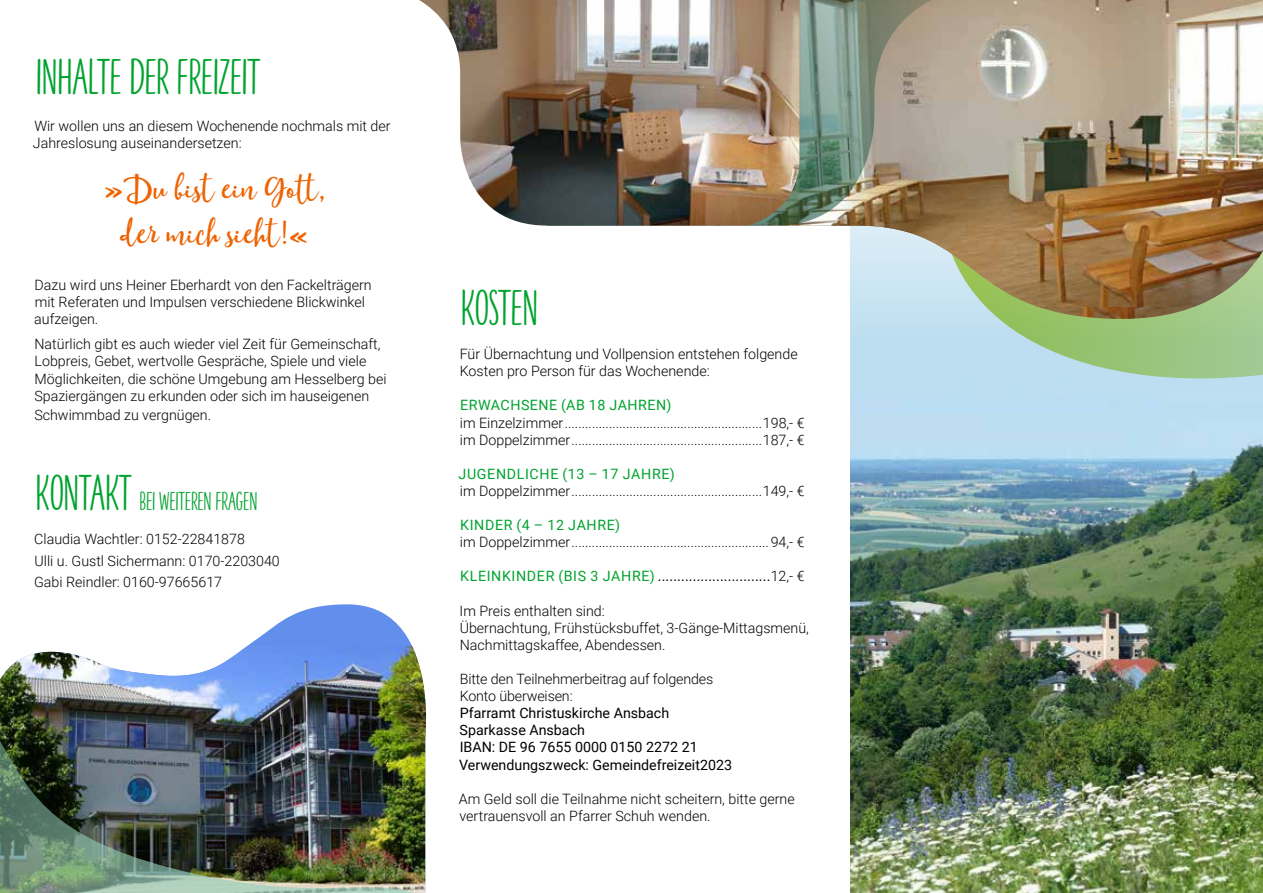
<style>
.page{position:relative;width:1263px;height:893px;background:#fff}
.page>*{position:absolute;margin:0;border:0;box-sizing:border-box;transform-origin:0 0}
.t1{font:46.5px "Moments Sans";letter-spacing:-.01em;color:#00a32f}
.t2{font:37.5px/45px "Moments";color:#ee6300;text-align:center}
.t3{font:24px "Moments Sans";letter-spacing:-.01em;color:#00a32f}
.t4{font:300 14.25px/17.1px "Roboto";color:#000}
.t5{font:14.25px/17.1px "Roboto";color:#000}
.t6{font:14.25px "Roboto";letter-spacing:.045em;color:#00a32f}
.t7{font:14.25px "Roboto";letter-spacing:.045em;color:#000}
.s1{font-size:46.5px}
.s2{color:#00a32f}
.s3{font-weight:300}
</style>
<div class="page">
<img style="left:850px;top:379px;width:413px;height:514px">
<svg style="left:939px;top:319px;width:324px;height:61px;background:#a7cea9"></svg>
<img style="left:850px;top:306px;width:413px;height:13px">
<svg style="left:247px;top:604px;width:165px;height:42px;fill:#628fec"></svg>
<img style="left:0;top:646px;width:423px;height:35px">
<img style="left:0;top:681px;width:426px;height:212px">
<img style="left:850px;top:0;width:413px;height:306px">
<img style="left:799px;top:0;width:159px;height:226px">
<img style="left:419px;top:0;width:380px;height:226px">
<h1 class="t1" style="left:36px;top:51px;width:226px">INHALTE DER FREIZEIT</h1>
<p class="t4" style="left:33px;top:117px;width:359px">Wir wollen uns an diesem Wochenende nochmals mit der<br>Jahreslosung auseinandersetzen:</p>
<h2 class="t2" style="left:103px;top:167px;width:224px">»Du bist ein Gott, der mich sieht!«</h2>
<p class="t4" style="left:34px;top:275px;width:339px">Dazu wird uns Heiner Eberhardt von den Fackelträgern mit Referaten und Impulsen verschiedene Blickwinkel aufzeigen.</p>
<p class="t4" style="left:34px;top:335px;width:354px">Natürlich gibt es auch wieder viel Zeit für Gemeinschaft, Lobpreis, Gebet, wertvolle Gespräche, Spiele und viele Möglichkeiten, die schöne Umgebung am Hesselberg bei Spaziergängen zu erkunden oder sich im hauseigenen</p>
<p class="t4" style="left:34px;top:406px;width:178px">Schwimmbad zu vergnügen.</p>
<h3 class="t3" style="left:36px;top:488px;width:223px"><span class="s1">KONTAKT</span> BEI WEITEREN FRAGEN</h3>
<p class="t4" style="left:34px;top:528px;width:247px;line-height:21.3px">Claudia Wachtler: 0152-22841878<br>Ulli u. Gustl Sichermann: 0170-2203040<br>Gabi Reindler: 0160-97665617</p>
<h1 class="t1" style="left:461px;top:282px;width:79px">KOSTEN</h1>
<p class="t4" style="left:460px;top:345px;width:339px">Für Übernachtung und Vollpension entstehen folgende<br>Kosten pro Person für das Wochenende:</p>
<p class="t6" style="left:460px;top:395px;width:213px">ERWACHSENE (AB 18 JAHREN)</p>
<p class="t4" style="left:460px;top:413px;width:346px">im Einzelzimmer..........................................................198,- € im Doppelzimmer........................................................187,- €</p>
<p class="t6" style="left:459px;top:464px;width:218px">JUGENDLICHE (13 – 17 JAHRE)</p>
<p class="t4" style="left:460px;top:482px;width:346px">im Doppelzimmer........................................................149,- €</p>
<p class="t6" style="left:460px;top:515px;width:162px">KINDER (4 – 12 JAHRE)</p>
<p class="t4" style="left:460px;top:533px;width:346px">im Doppelzimmer..........................................................94,- €</p>
<p class="t7" style="left:460px;top:566px;width:346px"><span class="s2">KLEINKINDER (BIS 3 JAHRE)</span> .............................<span class="s3">12,- €</span></p>
<p class="t4" style="left:459px;top:601px;width:351px">Im Preis enthalten sind:<br>Übernachtung, Frühstücksbuffet, 3-Gänge-Mittagsmenü,<br>Nachmittagskaffee, Abendessen.</p>
<p class="t4" style="left:460px;top:670px;width:255px">Bitte den Teilnehmerbeitrag auf folgendes<br>Konto überweisen:</p>
<p class="t5" style="left:459px;top:704px;width:274px">Pfarramt Christuskirche Ansbach<br>Sparkasse Ansbach<br>IBAN: DE 96 7655 0000 0150 2272 21<br>Verwendungszweck: Gemeindefreizeit2023</p>
<p class="t4" style="left:459px;top:790px;width:337px">Am Geld soll die Teilnahme nicht scheitern, bitte gerne vertrauensvoll an Pfarrer Schuh wenden.</p>
</div>
